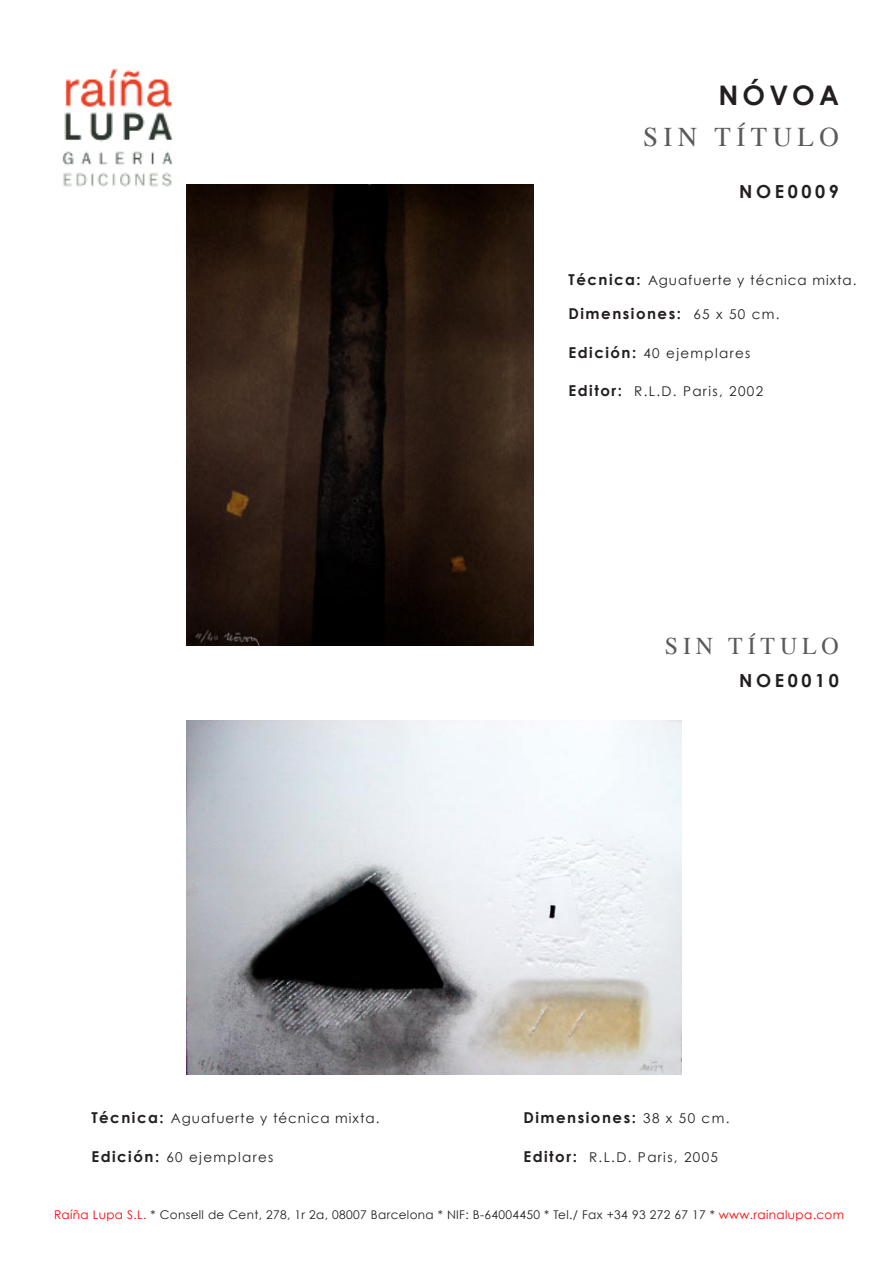
<style>
.page{position:relative;width:893px;height:1263px;background:#fff}
.page>*{position:absolute;margin:0;border:0;box-sizing:border-box;transform-origin:0 0}
.t1{font:27px "Times";letter-spacing:.2em;color:#5a5a5d}
.t2{font:700 27px "Century Gothic";letter-spacing:.15em;color:#231f20}
.t3{font:24px "Times";letter-spacing:.2em;color:#5a5a5d}
.t4{font:700 18px "Century Gothic";letter-spacing:.2em;color:#231f20}
.t5{font:700 15px "Century Gothic";letter-spacing:.1em;color:#231f20}
.t6{font:13.5px "Century Gothic";letter-spacing:.1em;color:#231f20}
.t7{font:13.5px "Century Gothic";letter-spacing:.07em;color:#231f20}
.t8{font:12px "Century Gothic";letter-spacing:.03em;color:#231f20}
.s1{font-weight:700;font-size:15px}
.s2{font-weight:400;font-size:13.5px}
.s3{color:#fe0000}
.s4{color:#f00}
</style>
<div class="page">
<img style="left:62px;top:68px;width:111px;height:119px">
<img style="left:186px;top:721px;width:495px;height:353px">
<img style="left:186px;top:184px;width:348px;height:461px">
<h1 class="t2" style="left:719px;top:79px;width:122px">NÓVOA</h1>
<p class="t1" style="left:643px;top:112px;width:197px">SIN TÍTULO</p>
<p class="t4" style="left:739px;top:180px;width:101px">NOE0009</p>
<p class="t7" style="left:568px;top:272px;width:289px"><span class="s1">Técnica:</span> Aguafuerte y técnica mixta.</p>
<p class="t5" style="left:568px;top:304px;width:213px">Dimensiones: <span class="s2">65 x 50 cm.</span></p>
<p class="t6" style="left:568px;top:345px;width:183px"><span class="s1">Edición:</span> 40 ejemplares</p>
<p class="t6" style="left:568px;top:383px;width:196px"><span class="s1">Editor:</span> R.L.D. Paris, 2002</p>
<p class="t3" style="left:665px;top:624px;width:176px">SIN TÍTULO</p>
<p class="t4" style="left:739px;top:669px;width:101px">NOE0010</p>
<p class="t7" style="left:91px;top:1110px;width:289px"><span class="s1">Técnica:</span> Aguafuerte y técnica mixta.</p>
<p class="t5" style="left:523px;top:1108px;width:207px">Dimensiones: <span class="s2">38 x 50 cm.</span></p>
<p class="t6" style="left:91px;top:1149px;width:183px"><span class="s1">Edición:</span> 60 ejemplares</p>
<p class="t6" style="left:523px;top:1149px;width:196px"><span class="s1">Editor:</span> R.L.D. Paris, 2005</p>
<p class="t8" style="left:54px;top:1207px;width:791px"><span class="s3">Raíña Lupa S.L.</span> * Consell de Cent, 278, 1r 2a, 08007 Barcelona * NIF: B-64004450 * Tel./ Fax +34 93 272 67 17 * <span class="s4">www.rainalupa.com</span></p>
</div>
